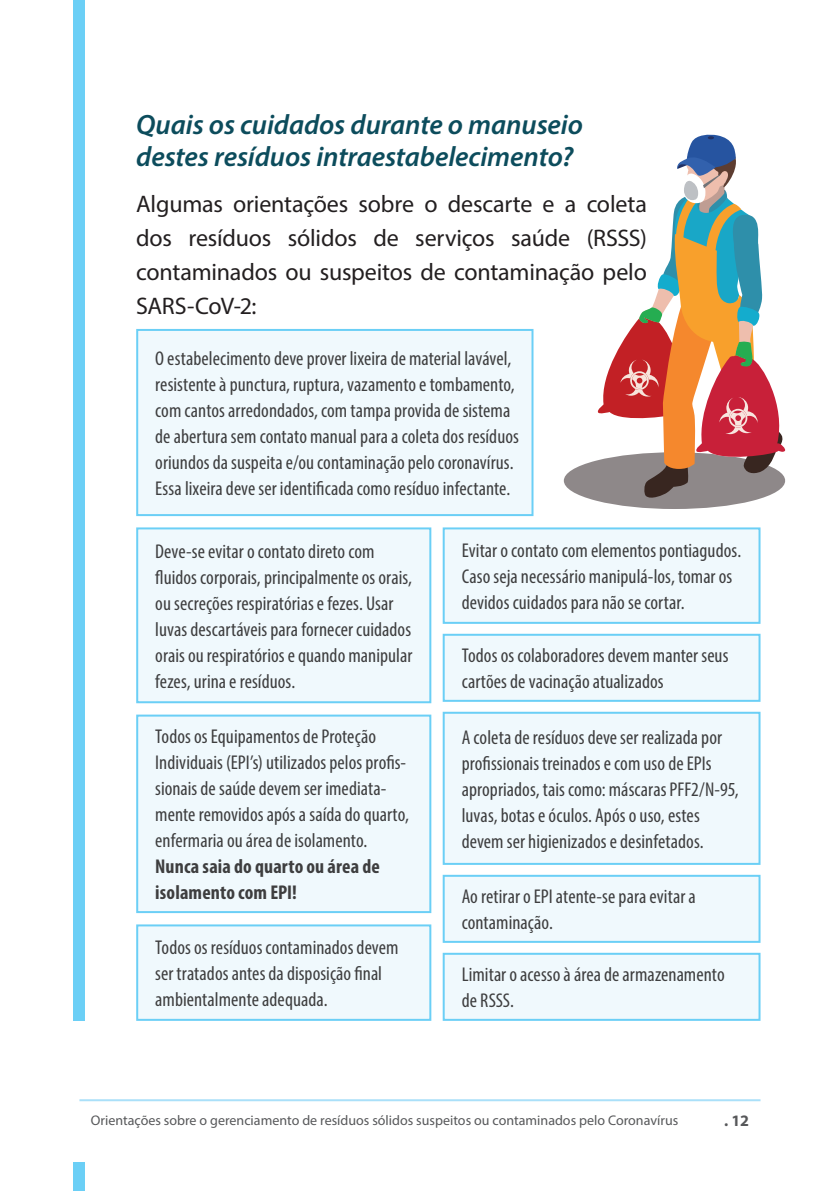
<style>
.page{position:relative;width:840px;height:1191px;background:#fff}
.page>*{position:absolute;margin:0;border:0;box-sizing:border-box;transform-origin:0 0}
.t1{font:italic 600 28px/32px "Myriad Pro";letter-spacing:-.005em;color:#0c4c5c}
.t2{font:24px/34px "Myriad Pro";letter-spacing:-.01em;color:#231f20;text-align:justify}
.t3{font:condensed 20px/26px "Myriad Pro";letter-spacing:.005em;color:#3e3e3f}
.t4{font:700 condensed 20px/26px "Myriad Pro";letter-spacing:.005em;color:#3e3e3f}
.t5{font:700 16px "Myriad Pro";color:#57585a}
.t6{font:14px "Myriad Pro";color:#57585a}
</style>
<div class="page">
<hr style="left:79px;top:1099px;width:681px;height:2px;background:#aae0f9">
<div style="left:74px;top:1162px;width:11px;height:29px;background:#6bcff6"></div>
<div style="left:74px;top:0;width:11px;height:1020px;background:#6bcff6"></div>
<div style="left:137px;top:330px;width:395px;height:185px;background:#f0f9fd"></div>
<div style="left:136px;top:329px;width:397px;height:187px;border:2px solid #6bcff6"></div>
<div style="left:137px;top:715px;width:293px;height:197px;background:#f0f9fd"></div>
<div style="left:136px;top:714px;width:295px;height:199px;border:2px solid #6bcff6"></div>
<div style="left:137px;top:528px;width:293px;height:174px;background:#f0f9fd"></div>
<div style="left:136px;top:527px;width:295px;height:176px;border:2px solid #6bcff6"></div>
<div style="left:443px;top:528px;width:316px;height:95px;background:#f0f9fd"></div>
<div style="left:442px;top:527px;width:318px;height:97px;border:2px solid #6bcff6"></div>
<div style="left:137px;top:925px;width:293px;height:94px;background:#f0f9fd"></div>
<div style="left:136px;top:924px;width:295px;height:96px;border:2px solid #6bcff6"></div>
<div style="left:443px;top:635px;width:316px;height:66px;background:#f0f9fd"></div>
<div style="left:442px;top:634px;width:318px;height:68px;border:2px solid #6bcff6"></div>
<div style="left:443px;top:712px;width:316px;height:152px;background:#f0f9fd"></div>
<div style="left:442px;top:711px;width:318px;height:154px;border:2px solid #6bcff6"></div>
<div style="left:443px;top:875px;width:316px;height:67px;background:#f0f9fd"></div>
<div style="left:442px;top:874px;width:318px;height:69px;border:2px solid #6bcff6"></div>
<div style="left:443px;top:953px;width:316px;height:66px;background:#f0f9fd"></div>
<div style="left:442px;top:952px;width:318px;height:68px;border:2px solid #6bcff6"></div>
<svg style="left:563px;top:134px;width:223px;height:375px"></svg>
<h1 class="t1" style="left:136px;top:108px;width:448px">Quais os cuidados durante o manuseio destes resíduos intraestabelecimento?</h1>
<p class="t2" style="left:136px;top:186px;width:512px">Algumas orientações sobre o descarte e a coleta dos resíduos sólidos de serviços saúde (RSSS) contaminados ou suspeitos de contaminação pelo SARS-CoV-2:</p>
<p class="t3" style="left:155px;top:345px;width:365px">O estabelecimento deve prover lixeira de material lavável, resistente à punctura, ruptura, vazamento e tombamento, com cantos arredondados, com tampa provida de sistema de abertura sem contato manual para a coleta dos resíduos oriundos da suspeita e/ou contaminação pelo coronavírus.<br>Essa lixeira deve ser identificada como resíduo infectante.</p>
<p class="t3" style="left:155px;top:538px;width:258px">Deve-se evitar o contato direto com fluidos corporais, principalmente os orais, ou secreções respiratórias e fezes. Usar luvas descartáveis para fornecer cuidados orais ou respiratórios e quando manipular fezes, urina e resíduos.</p>
<p class="t3" style="left:461px;top:537px;width:281px">Evitar o contato com elementos pontiagudos.<br>Caso seja necessário manipulá-los, tomar os devidos cuidados para não se cortar.</p>
<p class="t3" style="left:461px;top:642px;width:268px">Todos os colaboradores devem manter seus cartões de vacinação atualizados</p>
<p class="t3" style="left:461px;top:724px;width:278px">A coleta de resíduos deve ser realizada por profissionais treinados e com uso de EPIs apropriados, tais como: máscaras PFF2/N-95, luvas, botas e óculos. Após o uso, estes devem ser higienizados e desinfetados.</p>
<p class="t3" style="left:461px;top:883px;width:235px">Ao retirar o EPI atente-se para evitar a contaminação.</p>
<p class="t3" style="left:461px;top:961px;width:264px">Limitar o acesso à área de armazenamento de RSSS.</p>
<p class="t3" style="left:155px;top:723px;width:255px">Todos os Equipamentos de Proteção Individuais (EPI’s) utilizados pelos profis&shy;sionais de saúde devem ser imediata&shy;mente removidos após a saída do quarto, enfermaria ou área de isolamento.</p>
<p class="t4" style="left:155px;top:853px;width:226px">Nunca saia do quarto ou área de isolamento com EPI!</p>
<p class="t3" style="left:155px;top:934px;width:245px">Todos os resíduos contaminados devem ser tratados antes da disposição final ambientalmente adequada.</p>
<p class="t6" style="left:91px;top:1112px;width:588px">Orientações sobre o gerenciamento de resíduos sólidos suspeitos ou contaminados pelo Coronavírus</p>
<p class="t5" style="left:723px;top:1110px;width:27px">. 12</p>
</div>
